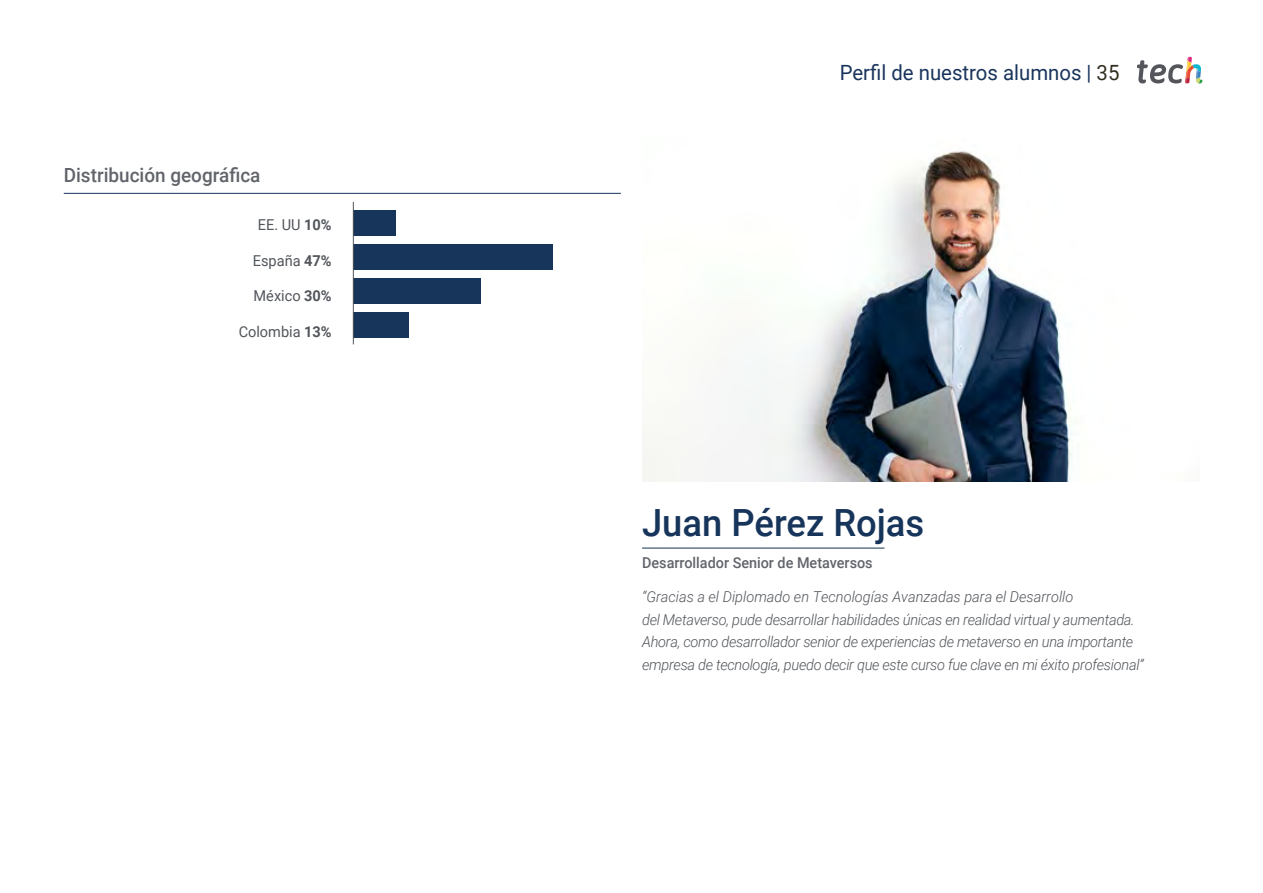
<style>
.page{position:relative;width:1263px;height:893px;background:#fff}
.page>*{position:absolute;margin:0;border:0;box-sizing:border-box;transform-origin:0 0}
.t1{font:500 37.5px "Roboto";color:#17355b}
.Sección___pag__a_color{font:21px "Roboto";color:#1a355c}
.Párrafo_objetivos___competencias{font:500 19.5px "Roboto";color:#61646a}
.Texto_general{font:italic 300 15px/22.5px "Roboto";letter-spacing:-.02em;color:#52555b}
.Texto_grafica{font:15px "Roboto";color:#52555b}
.t2{font:500 15px "Roboto";color:#61646a;scale:.96 1}
.s1{font-weight:700}
.s2{color:#312e20}
</style>
<div class="page">
<img style="left:642px;top:151px;width:430px;height:330px">
<svg style="left:1137px;top:57px;width:65px;height:27px"></svg>
<hr style="left:642px;top:548px;width:242px;height:1px;background:#123352">
<hr style="left:64px;top:193px;width:557px;height:1px;background:#17355b">
<div style="left:353px;top:278px;width:128px;height:26px;background:#17355b"></div>
<div style="left:353px;top:210px;width:43px;height:26px;background:#17355b"></div>
<div style="left:353px;top:244px;width:200px;height:26px;background:#17355b"></div>
<div style="left:354px;top:312px;width:55px;height:26px;background:#17355b"></div>
<hr style="left:353px;top:202px;width:1px;height:142px;background:#52555b">
<p class="Párrafo_objetivos___competencias" style="left:64px;top:161px;width:198px">Distribución geográfica</p>
<p class="Texto_grafica" style="left:258px;top:214px;width:75px">EE. UU <span class="s1">10%</span></p>
<p class="Texto_grafica" style="left:253px;top:250px;width:80px">España <span class="s1">47%</span></p>
<p class="Texto_grafica" style="left:254px;top:285px;width:80px">México <span class="s1">30%</span></p>
<p class="Texto_grafica" style="left:239px;top:321px;width:95px">Colombia <span class="s1">13%</span></p>
<p class="Sección___pag__a_color" style="left:840px;top:57px;width:281px">Perfil de nuestros alumnos | <span class="s2">35</span></p>
<p class="t1" style="left:642px;top:496px;width:284px">Juan Pérez Rojas</p>
<p class="t2" style="left:642px;top:552px;width:242px">Desarrollador Senior de Metaversos</p>
<p class="Texto_general" style="left:642px;top:585px;width:503px">“Gracias a el Diplomado en Tecnologías Avanzadas para el Desarrollo<br>del Metaverso, pude desarrollar habilidades únicas en realidad virtual y aumentada.<br>Ahora, como desarrollador senior de experiencias de metaverso en una importante empresa de tecnología, puedo decir que este curso fue clave en mi éxito profesional”</p>
</div>
